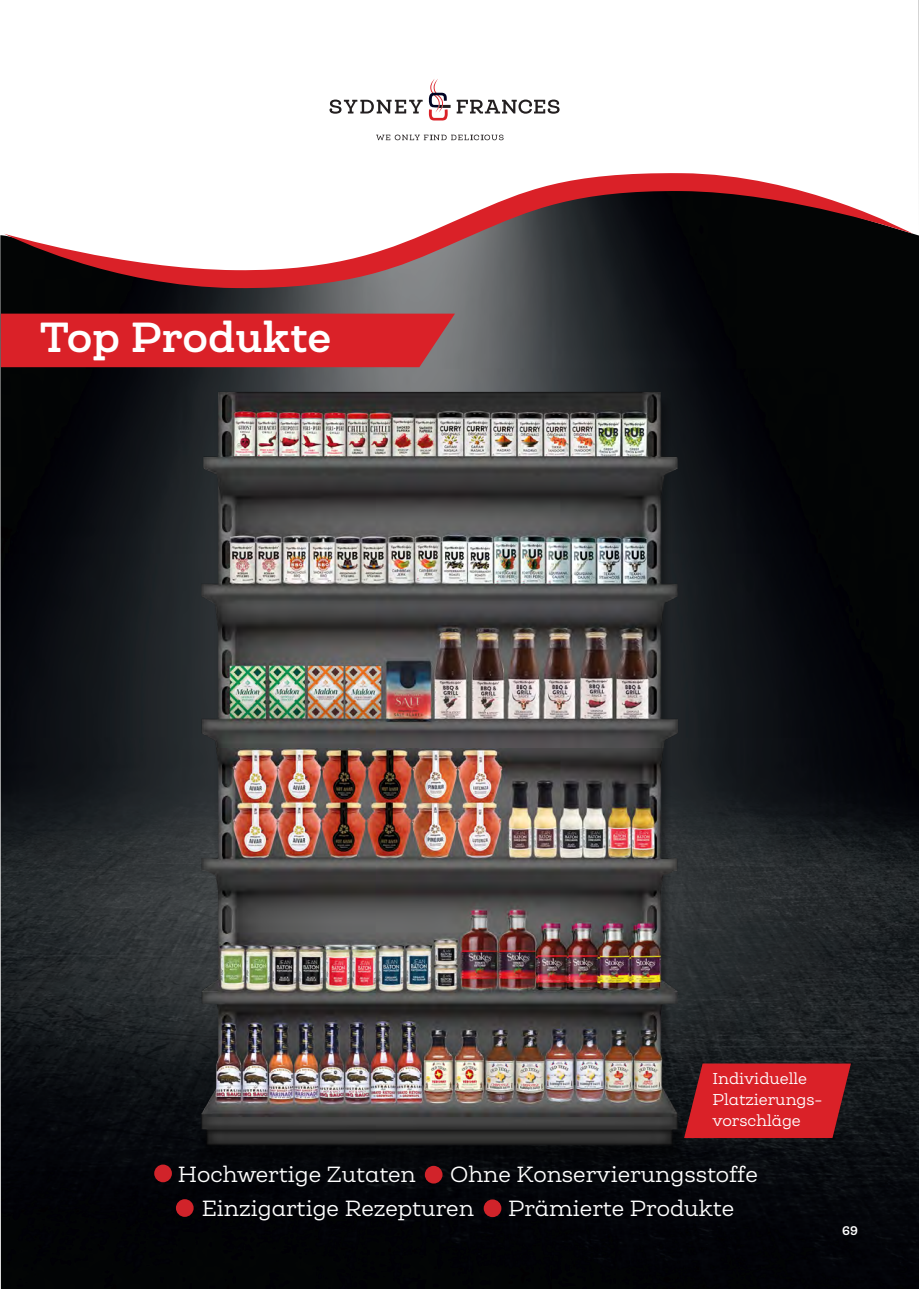
<style>
.page{position:relative;width:919px;height:1289px;background:#fff}
.page>*{position:absolute;margin:0;border:0;box-sizing:border-box;transform-origin:0 0}
.t1{font:700 40.2px "Queulat Soft";color:#fff}
.t2{font:21px/34.5px "Queulat Soft";color:#fff}
.t3{font:15px/21px "Queulat Soft";color:#fff}
.t4{font:700 12px "Queulat Soft";color:#fff}
</style>
<div class="page">
<img style="left:0;top:283px;width:918px;height:1005px">
<img style="left:193px;top:381px;width:496px;height:818px">
<div style="left:1px;top:313px;width:454px;height:54px;background:#da2128"></div>
<svg style="left:4px;top:173px;width:908px;height:116px"></svg>
<svg style="left:376px;top:135px;width:127px;height:5px"></svg>
<svg style="left:329px;top:100px;width:93px;height:14px"></svg>
<svg style="left:456px;top:100px;width:103px;height:14px"></svg>
<svg style="left:428px;top:79px;width:22px;height:41px"></svg>
<div style="left:154px;top:1164px;width:18px;height:18px;background:#d1232a;border-radius:50%"></div>
<div style="left:483px;top:1199px;width:18px;height:18px;background:#d1232a;border-radius:50%"></div>
<div style="left:176px;top:1199px;width:18px;height:17px;background:#d1232a;border-radius:50%"></div>
<div style="left:425px;top:1165px;width:17px;height:18px;background:#d1232a;border-radius:50%"></div>
<svg style="left:684px;top:1063px;width:166px;height:74px;background:#c31f26"></svg>
<h1 class="t1" style="left:40px;top:310px;width:293px">Top Produkte</h1>
<p class="t3" style="left:712px;top:1067px;width:112px">Individuelle<br>Platzierungs&shy;vorschläge</p>
<p class="t2" style="left:178px;top:1156px;width:239px">Hochwertige Zutaten</p>
<p class="t2" style="left:202px;top:1156px;width:557px;text-indent:248px">Ohne Konservierungsstoffe<br>Einzigartige Rezepturen</p>
<p class="t2" style="left:508px;top:1190px;width:227px">Prämierte Produkte</p>
<p class="t4" style="left:842px;top:1221px;width:17px">69</p>
</div>
